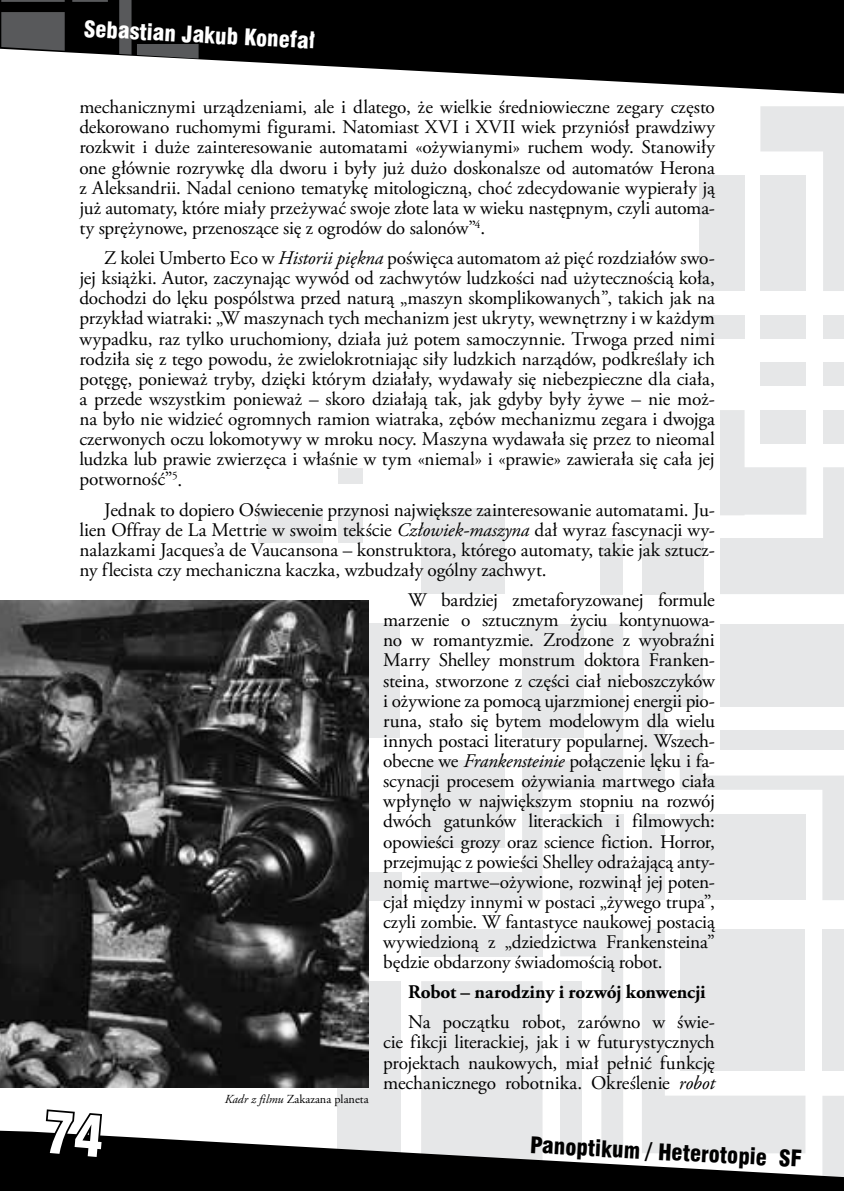
<style>
.page{position:relative;width:844px;height:1191px;background:#fff}
.page>*{position:absolute;margin:0;border:0;box-sizing:border-box;transform-origin:0 0}
.t1{font:21px "Swis 721 Blk Cn PL";color:#000}
.t2{font:21px "Swis 721 Blk Cn PL";color:#fff}
.t3{font:19.25px/20.1px "Adobe Garamond Pro";letter-spacing:-.005em;color:#000;text-align:justify}
.t4{font:700 19.25px "Adobe Garamond Pro";letter-spacing:-.005em;color:#000}
.t5{font:12.25px "Adobe Garamond Pro";color:#000}
.s1{font-style:italic}
</style>
<div class="page">
<div style="left:698px;top:175px;width:46px;height:116px;background:#e6e7e8"></div>
<div style="left:822px;top:315px;width:21px;height:23px;background:#e6e7e8"></div>
<div style="left:760px;top:315px;width:46px;height:23px;background:#e6e7e8"></div>
<div style="left:698px;top:315px;width:46px;height:23px;background:#e6e7e8"></div>
<div style="left:822px;top:362px;width:21px;height:24px;background:#e6e7e8"></div>
<div style="left:760px;top:362px;width:46px;height:24px;background:#e6e7e8"></div>
<div style="left:600px;top:538px;width:23px;height:56px;background:#e6e7e8"></div>
<div style="left:641px;top:538px;width:62px;height:56px;background:#e6e7e8"></div>
<div style="left:300px;top:872px;width:101px;height:28px;background:#e6e7e8"></div>
<div style="left:338px;top:981px;width:63px;height:210px;background:#e6e7e8"></div>
<div style="left:421px;top:508px;width:84px;height:86px;background:#e6e7e8"></div>
<div style="left:258px;top:508px;width:64px;height:34px;background:#e6e7e8"></div>
<div style="left:338px;top:508px;width:25px;height:34px;background:#e6e7e8"></div>
<div style="left:338px;top:468px;width:25px;height:15px;background:#e6e7e8"></div>
<div style="left:338px;top:623px;width:61px;height:114px;background:#e6e7e8"></div>
<svg style="left:760px;top:106px;width:83px;height:185px"></svg>
<svg style="left:642px;top:624px;width:201px;height:276px"></svg>
<svg style="left:421px;top:624px;width:202px;height:276px;fill:#e6e7e8"></svg>
<svg style="left:642px;top:929px;width:201px;height:201px"></svg>
<svg style="left:421px;top:929px;width:202px;height:201px"></svg>
<svg style="left:720px;top:410px;width:123px;height:184px"></svg>
<svg style="left:194px;top:0;width:649px;height:94px;fill:#000"></svg>
<svg style="left:0;top:0;width:198px;height:59px;background:#333334"></svg>
<svg style="left:0;top:1130px;width:843px;height:61px;fill:#000"></svg>
<img style="left:0;top:600px;width:368px;height:487px">
<svg style="left:44px;top:1109px;width:61px;height:51px"></svg>
<p class="t2" style="left:85px;top:15px;width:233px;rotate:3deg">Sebastian Jakub Konefał</p>
<p class="t3" style="left:79px;top:98px;width:637px">mechanicznymi urządzeniami, ale i dlatego, że wielkie średniowieczne zegary często dekorowano ruchomymi figurami. Natomiast XVI i XVII wiek przyniósł prawdziwy rozkwit i duże zainteresowanie automatami «ożywianymi» ruchem wody. Stanowiły one głównie rozrywkę dla dworu i były już dużo doskonalsze od automatów Herona z Aleksandrii. Nadal ceniono tematykę mitologiczną, choć zdecydowanie wypierały ją już automaty, które miały przeżywać swoje złote lata w wieku następnym, czyli automa&shy;ty sprężynowe, przenoszące się z ogrodów do salonów”<sup>4</sup>.</p>
<p class="t3" style="left:79px;top:248px;width:637px;text-indent:25px">Z kolei Umberto Eco w <span class="s1">Historii piękna</span> poświęca automatom aż pięć rozdziałów swo&shy;jej książki. Autor, zaczynając wywód od zachwytów ludzkości nad użytecznością koła, dochodzi do lęku pospólstwa przed naturą „maszyn skomplikowanych”, takich jak na przykład wiatraki: „W maszynach tych mechanizm jest ukryty, wewnętrzny i w każdym wypadku, raz tylko uruchomiony, działa już potem samoczynnie. Trwoga przed nimi rodziła się z tego powodu, że zwielokrotniając siły ludzkich narządów, podkreślały ich potęgę, ponieważ tryby, dzięki którym działały, wydawały się niebezpieczne dla ciała, a przede wszystkim ponieważ – skoro działają tak, jak gdyby były żywe – nie moż&shy;na było nie widzieć ogromnych ramion wiatraka, zębów mechanizmu zegara i dwojga czerwonych oczu lokomotywy w mroku nocy. Maszyna wydawała się przez to nieomal ludzka lub prawie zwierzęca i właśnie w tym «niemal» i «prawie» zawierała się cała jej potworność”<sup>5</sup>.</p>
<p class="t3" style="left:79px;top:500px;width:636px;text-indent:25px">Jednak to dopiero Oświecenie przynosi największe zainteresowanie automatami. Ju&shy;lien Offray de La Mettrie w swoim tekście <span class="s1">Człowiek-maszyna</span> dał wyraz fascynacji wy&shy;nalazkami Jacques’a de Vaucansona – konstruktora, którego automaty, takie jak sztucz&shy;ny flecista czy mechaniczna kaczka, wzbudzały ogólny zachwyt.</p>
<p class="t3" style="left:383px;top:590px;width:333px;text-indent:25px">W bardziej zmetaforyzowanej formule marzenie o sztucznym życiu kontynuowa&shy;no w romantyzmie. Zrodzone z wyobraźni Marry Shelley monstrum doktora Franken&shy;steina, stworzone z części ciał nieboszczyków i ożywione za pomocą ujarzmionej energii pio&shy;runa, stało się bytem modelowym dla wielu innych postaci literatury popularnej. Wszech&shy;obecne we <span class="s1">Frankensteinie</span> połączenie lęku i fa&shy;scynacji procesem ożywiania martwego ciała wpłynęło w największym stopniu na rozwój dwóch gatunków literackich i filmowych: opowieści grozy oraz science fiction. Horror, przejmując z powieści Shelley odrażającą anty&shy;nomię martwe–ożywione, rozwinął jej poten&shy;cjał między innymi w postaci „żywego trupa”, czyli zombie. W fantastyce naukowej postacią wywiedzioną z „dziedzictwa Frankensteina” będzie obdarzony świadomością robot.</p>
<p class="t4" style="left:408px;top:981px;width:299px">Robot – narodziny i rozwój konwencji</p>
<p class="t3" style="left:383px;top:1012px;width:333px;text-indent:25px">Na początku robot, zarówno w świe&shy;cie fikcji literackiej, jak i w futurystycznych projektach naukowych, miał pełnić funkcję mechanicznego robotnika. Określenie <span class="s1">robot</span></p>
<p class="t5" style="left:225px;top:1092px;width:145px"><span class="s1">Kadr z filmu</span> Zakazana planeta</p>
<p class="t1" style="left:530px;top:1131px;width:273px;rotate:3deg">Panoptikum / Heterotopie SF</p>
</div>
